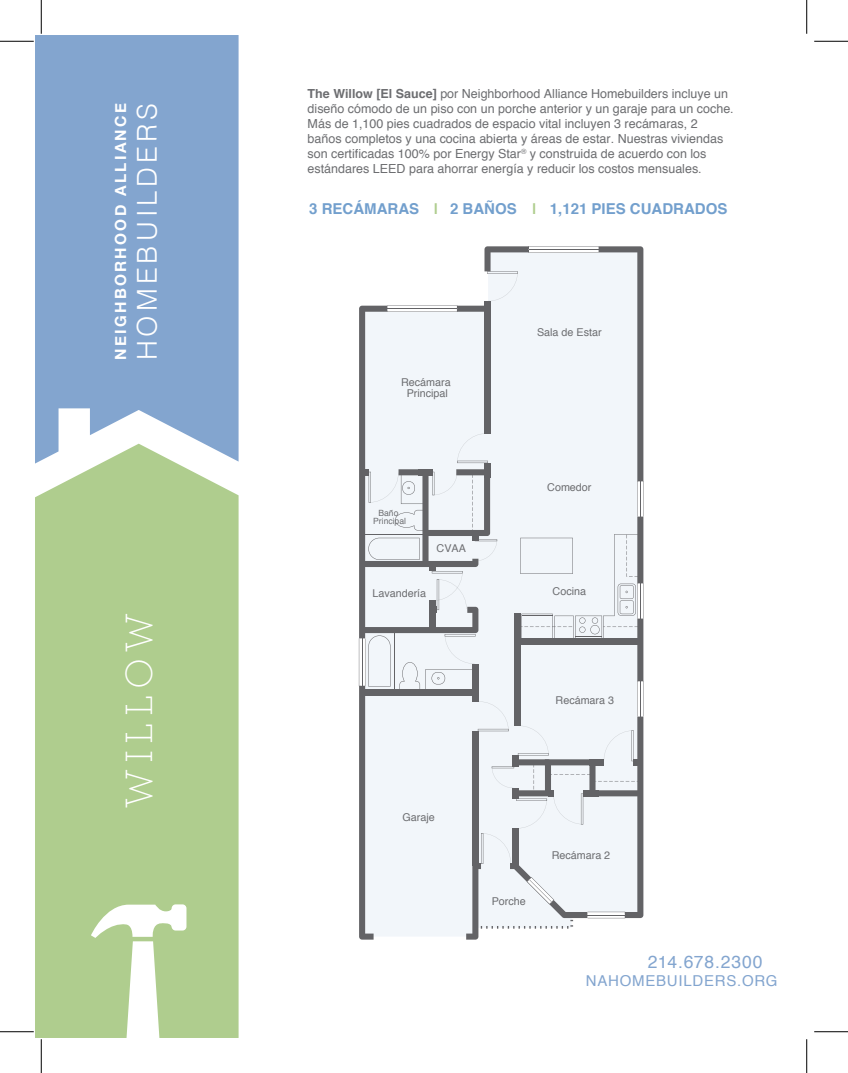
<style>
.page{position:relative;width:848px;height:1073px;background:#fff}
.page>*{position:absolute;margin:0;border:0;box-sizing:border-box;transform-origin:0 0}
.t1{font:300 40px "Archer";letter-spacing:.15em;color:#fff}
.t2{font:300 27.38px "Helvetica";letter-spacing:.145em;color:#fff}
.t3{font:17.5px "Helvetica";letter-spacing:.05em;color:#83a5cf}
.t4{font:700 15.38px "Helvetica Neue";letter-spacing:.15em;color:#fff}
.t5{font:700 15px "Helvetica";color:#729fcd}
.t6{font:15px "Helvetica";letter-spacing:.05em;color:#83a5cf}
.t7{font:12.5px/15px "Helvetica";color:#6c6d70}
.t8{font:10.75px/10.8px "Helvetica";color:#6c6d70;text-align:center}
.t9{font:8.5px/8.5px "Helvetica";color:#6c6d70;text-align:center}
.s1{font-weight:700}
.s2{color:#afcd8e}
</style>
<div class="page">
<div style="left:35px;top:35px;width:203px;height:408px;background:#83a5cf"></div>
<div style="left:35px;top:443px;width:203px;height:594px;background:#afcd8e"></div>
<svg style="left:91px;top:904px;width:82px;height:134px"></svg>
<div style="left:172px;top:904px;width:14px;height:26px;background:#fff;border-radius:4px"></div>
<div style="left:484px;top:246px;width:159px;height:223px;background:#f2f6fa"></div>
<svg style="left:359px;top:305px;width:131px;height:164px;fill:#f2f6fa"></svg>
<div style="left:484px;top:301px;width:6px;height:132px;background:#636366"></div>
<div style="left:484px;top:463px;width:6px;height:14px;background:#636366"></div>
<hr style="left:457px;top:461px;width:31px;height:2px;background:#636366">
<svg style="left:457px;top:433px;width:30px;height:30px"></svg>
<hr style="left:487px;top:271px;width:31px;height:3px;background:#636366">
<svg style="left:488px;top:271px;width:30px;height:30px"></svg>
<svg style="left:528px;top:246px;width:70px;height:7px"></svg>
<hr style="left:528px;top:249px;width:70px;height:1px;background:#636366">
<svg style="left:387px;top:305px;width:70px;height:7px"></svg>
<hr style="left:387px;top:308px;width:70px;height:1px;background:#636366">
<svg style="left:359px;top:469px;width:284px;height:470px"></svg>
<hr style="left:0;top:41px;width:34px;height:1px;background:#000">
<hr style="left:814px;top:41px;width:34px;height:1px;background:#000">
<hr style="left:0;top:1031px;width:34px;height:1px;background:#000">
<hr style="left:814px;top:1031px;width:34px;height:1px;background:#000">
<hr style="left:41px;top:0;width:1px;height:34px;background:#000">
<hr style="left:41px;top:1039px;width:1px;height:33px;background:#000">
<hr style="left:806px;top:0;width:1px;height:34px;background:#000">
<hr style="left:806px;top:1039px;width:1px;height:33px;background:#000">
<p class="t4" style="left:109px;top:360px;width:258px;rotate:-90deg">NEIGHBORHOOD ALLIANCE</p>
<h2 class="t2" style="left:124px;top:360px;width:259px;rotate:-90deg">HOMEBUILDERS</h2>
<h1 class="t1" style="left:113px;top:807px;width:196px;rotate:-90deg">WILLOW</h1>
<p class="t7" style="left:307px;top:87px;width:427px"><span class="s1">The Willow [El Sauce]</span> por Neighborhood Alliance Homebuilders incluye un diseño cómodo de un piso con un porche anterior y un garaje para un coche.<br>Más de 1,100 pies cuadrados de espacio vital incluyen 3 recámaras, 2 baños completos y una cocina abierta y áreas de estar. Nuestras viviendas son certificadas 100% por Energy Star<sup>®</sup> y construida de acuerdo con los estándares LEED para ahorrar energía y reducir los costos mensuales.</p>
<p class="t5" style="left:309px;top:197px;width:111px">3 RECÁMARAS</p>
<p class="t5" style="left:434px;top:197px;width:295px"><span class="s2">|</span> 2 BAÑOS <span class="s2">|</span> 1,121 PIES CUADRADOS</p>
<p class="t8" style="left:401px;top:377px;width:51px">Recámara<br>Principal</p>
<p class="t9" style="left:373px;top:509px;width:34px">Baño<br>Principal</p>
<p class="t8" style="left:436px;top:543px;width:31px">CVAA</p>
<p class="t8" style="left:372px;top:588px;width:55px">Lavandería</p>
<p class="t8" style="left:537px;top:327px;width:66px">Sala de Estar</p>
<p class="t8" style="left:547px;top:482px;width:46px">Comedor</p>
<p class="t8" style="left:552px;top:586px;width:35px">Cocina</p>
<p class="t8" style="left:555px;top:694px;width:60px">Recámara 3</p>
<p class="t8" style="left:402px;top:811px;width:34px">Garaje</p>
<p class="t8" style="left:492px;top:896px;width:36px">Porche</p>
<p class="t8" style="left:551px;top:850px;width:60px">Recámara 2</p>
<h3 class="t3" style="left:648px;top:948px;width:116px">214.678.2300</h3>
<p class="t6" style="left:585px;top:969px;width:193px">NAHOMEBUILDERS.ORG</p>
</div>
